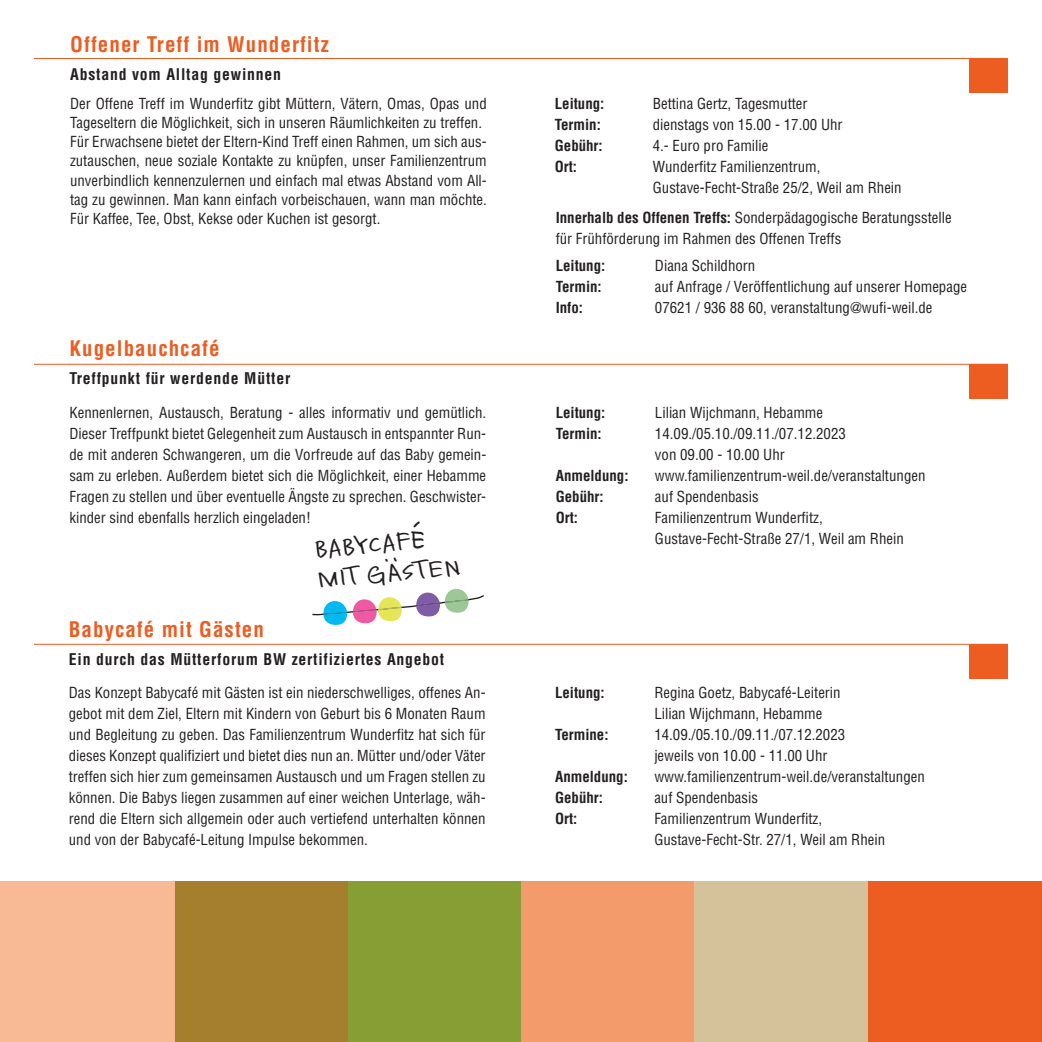
<style>
.page{position:relative;width:1042px;height:1042px;background:#fff}
.page>*{position:absolute;margin:0;border:0;box-sizing:border-box;transform-origin:0 0}
.t1{font:26.78px/30.8px "Uncer Felt";color:#231f20}
.t2{font:700 condensed 21px "Helvetica";letter-spacing:.05em;color:#ed5d22}
.t3{font:700 condensed 15.75px "Helvetica";letter-spacing:.05em;color:#231f20}
.t4{font:condensed 14.88px/21px "Helvetica";color:#231f20}
.t5{font:700 condensed 14.88px "Helvetica";color:#231f20}
.s1{font-weight:700}
</style>
<div class="page">
<hr style="left:0;top:364px;width:1016px;height:1px;background:#ed5d22">
<div style="left:969px;top:364px;width:49px;height:34px;background:#ed5d22"></div>
<hr style="left:0;top:644px;width:1016px;height:1px;background:#ed5d22">
<div style="left:969px;top:644px;width:49px;height:35px;background:#ed5d22"></div>
<svg style="left:312px;top:589px;width:172px;height:36px"></svg>
<div style="left:347px;top:882px;width:174px;height:160px;background:#879e35"></div>
<div style="left:174px;top:882px;width:174px;height:160px;background:#a57f2d"></div>
<div style="left:0;top:882px;width:174px;height:160px;background:#f8ba95"></div>
<div style="left:867px;top:882px;width:175px;height:160px;background:#ed5d22"></div>
<div style="left:521px;top:882px;width:173px;height:160px;background:#f49b6c"></div>
<hr style="left:0;top:58px;width:1017px;height:1px;background:#ed5d22">
<div style="left:969px;top:58px;width:49px;height:35px;background:#ed5d22"></div>
<div style="left:694px;top:882px;width:173px;height:160px;background:#d5c19a"></div>
<div style="left:1008px;top:15px;width:34px;height:823px;background:#fff"></div>
<div style="left:0;top:29px;width:33px;height:823px;background:#fff"></div>
<h2 class="t2" style="left:70px;top:31px;width:260px">Offener Treff im Wunderfitz</h2>
<p class="t3" style="left:70px;top:64px;width:212px">Abstand vom Alltag gewinnen</p>
<p class="t4" style="left:70px;top:93px;width:418px;line-height:19.2px">Der Offene Treff im Wunderfitz gibt Müttern, Vätern, Omas, Opas und Tageseltern die Möglichkeit, sich in unseren Räumlichkeiten zu treffen.<br>Für Erwachsene bietet der Eltern-Kind Treff einen Rahmen, um sich aus&shy;zutauschen, neue soziale Kontakte zu knüpfen, unser Familienzentrum unverbindlich kennenzulernen und einfach mal etwas Abstand vom All&shy;tag zu gewinnen. Man kann einfach vorbeischauen, wann man möchte.<br>Für Kaffee, Tee, Obst, Kekse oder Kuchen ist gesorgt.</p>
<p class="t5" style="left:555px;top:94px;width:51px">Leitung:</p>
<p class="t4" style="left:653px;top:93px;width:156px">Bettina Gertz, Tagesmutter</p>
<p class="t5" style="left:555px;top:115px;width:48px">Termin:</p>
<p class="t4" style="left:653px;top:114px;width:191px">dienstags von 15.00 - 17.00 Uhr</p>
<p class="t5" style="left:555px;top:136px;width:49px">Gebühr:</p>
<p class="t4" style="left:653px;top:135px;width:117px">4.- Euro pro Familie</p>
<p class="t5" style="left:555px;top:157px;width:24px">Ort:</p>
<p class="t4" style="left:653px;top:156px;width:250px">Wunderfitz Familienzentrum,<br>Gustave-Fecht-Straße 25/2, Weil am Rhein</p>
<p class="t4" style="left:556px;top:207px;width:397px"><span class="s1">Innerhalb des Offenen Treffs:</span> Sonderpädagogische Beratungsstelle für Frühförderung im Rahmen des Offenen Treffs</p>
<p class="t5" style="left:556px;top:256px;width:51px">Leitung:</p>
<p class="t4" style="left:655px;top:255px;width:102px">Diana Schildhorn</p>
<p class="t5" style="left:556px;top:277px;width:48px">Termin:</p>
<p class="t4" style="left:655px;top:276px;width:314px">auf Anfrage / Veröffentlichung auf unserer Homepage</p>
<p class="t5" style="left:556px;top:298px;width:29px">Info:</p>
<p class="t4" style="left:655px;top:297px;width:279px">07621 / 936 88 60, veranstaltung@wufi-weil.de</p>
<h2 class="t2" style="left:69px;top:336px;width:152px">Kugelbauchcafé</h2>
<p class="t3" style="left:69px;top:369px;width:222px">Treffpunkt für werdende Mütter</p>
<p class="t4" style="left:69px;top:402px;width:418px;text-align:justify">Kennenlernen, Austausch, Beratung - alles informativ und gemütlich.<br>Dieser Treffpunkt bietet Gelegenheit zum Austausch in entspannter Run&shy;de mit anderen Schwangeren, um die Vorfreude auf das Baby gemein&shy;sam zu erleben. Außerdem bietet sich die Möglichkeit, einer Hebamme Fragen zu stellen und über eventuelle Ängste zu sprechen. Geschwister&shy;kinder sind ebenfalls herzlich eingeladen!</p>
<h1 class="t1" style="left:313px;top:532px;width:147px;rotate:-5deg">BABYCAFÉ<br>MIT GÄSTEN</h1>
<h2 class="t2" style="left:69px;top:616px;width:197px">Babycafé mit Gästen</h2>
<p class="t3" style="left:69px;top:649px;width:377px">Ein durch das Mütterforum BW zertifiziertes Angebot</p>
<p class="t4" style="left:69px;top:682px;width:418px;text-align:justify">Das Konzept Babycafé mit Gästen ist ein niederschwelliges, offenes An&shy;gebot mit dem Ziel, Eltern mit Kindern von Geburt bis 6 Monaten Raum und Begleitung zu geben. Das Familienzentrum Wunderfitz hat sich für dieses Konzept qualifiziert und bietet dies nun an. Mütter und/oder Väter treffen sich hier zum gemeinsamen Austausch und um Fragen stellen zu können. Die Babys liegen zusammen auf einer weichen Unterlage, wäh&shy;rend die Eltern sich allgemein oder auch vertiefend unterhalten können und von der Babycafé-Leitung Impulse bekommen.</p>
<p class="t5" style="left:556px;top:403px;width:51px">Leitung:</p>
<p class="t4" style="left:655px;top:402px;width:170px">Lilian Wijchmann, Hebamme</p>
<p class="t5" style="left:556px;top:424px;width:48px">Termin:</p>
<p class="t4" style="left:655px;top:423px;width:192px">14.09./05.10./09.11./07.12.2023 von 09.00 - 10.00 Uhr</p>
<p class="t5" style="left:556px;top:466px;width:74px">Anmeldung:</p>
<p class="t4" style="left:655px;top:465px;width:272px">www.familienzentrum-weil.de/veranstaltungen</p>
<p class="t5" style="left:556px;top:487px;width:49px">Gebühr:</p>
<p class="t4" style="left:655px;top:486px;width:105px">auf Spendenbasis</p>
<p class="t5" style="left:556px;top:508px;width:24px">Ort:</p>
<p class="t4" style="left:655px;top:507px;width:250px">Familienzentrum Wunderfitz,<br>Gustave-Fecht-Straße 27/1, Weil am Rhein</p>
<p class="t5" style="left:555px;top:683px;width:51px">Leitung:</p>
<p class="t4" style="left:654px;top:682px;width:188px">Regina Goetz, Babycafé-Leiterin<br>Lilian Wijchmann, Hebamme</p>
<p class="t5" style="left:555px;top:725px;width:55px">Termine:</p>
<p class="t4" style="left:654px;top:724px;width:192px">14.09./05.10./09.11./07.12.2023 jeweils von 10.00 - 11.00 Uhr</p>
<p class="t5" style="left:555px;top:767px;width:74px">Anmeldung:</p>
<p class="t4" style="left:654px;top:766px;width:272px">www.familienzentrum-weil.de/veranstaltungen</p>
<p class="t5" style="left:555px;top:788px;width:49px">Gebühr:</p>
<p class="t4" style="left:654px;top:787px;width:105px">auf Spendenbasis</p>
<p class="t5" style="left:555px;top:809px;width:24px">Ort:</p>
<p class="t4" style="left:654px;top:808px;width:232px">Familienzentrum Wunderfitz,<br>Gustave-Fecht-Str. 27/1, Weil am Rhein</p>
</div>
